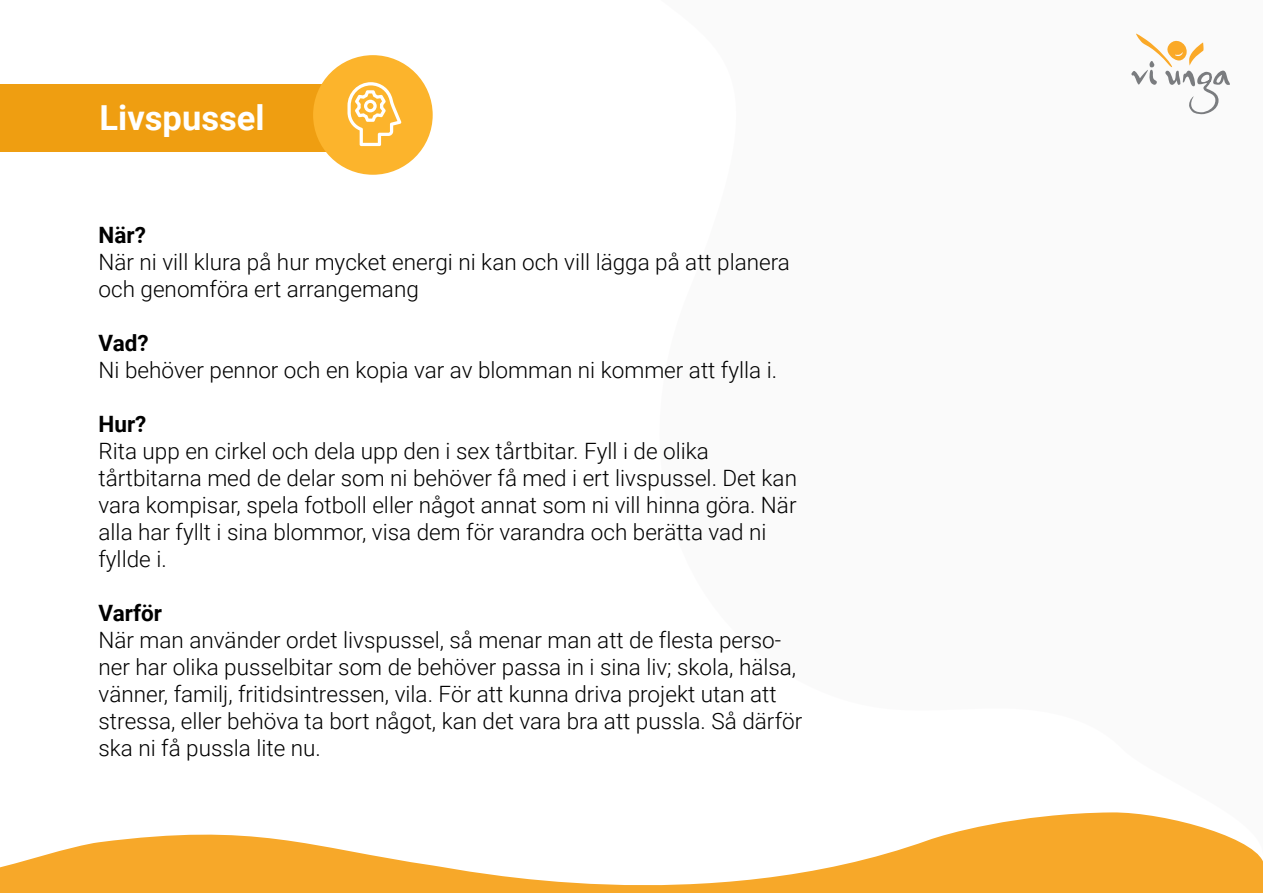
<style>
.page{position:relative;width:1263px;height:893px;background:#fff}
.page>*{position:absolute;margin:0;border:0;box-sizing:border-box;transform-origin:0 0}
.t1{font:700 34.5px "Roboto";color:#fff}
.t2{font:300 22.5px/27px "Roboto";color:#000}
.t3{font:700 22.5px "Roboto";color:#000}
</style>
<div class="page">
<div style="left:0;top:85px;width:339px;height:67px;background:#ef9e11"></div>
<svg style="left:1131px;top:34px;width:99px;height:80px"></svg>
<div style="left:313px;top:55px;width:120px;height:120px;background:#fcb42c;border-radius:50%"></div>
<svg style="left:0;top:812px;width:1263px;height:81px;fill:#f7a829"></svg>
<svg style="left:347px;top:82px;width:54px;height:64px"></svg>
<h1 class="t1" style="left:100px;top:94px;width:166px">Livspussel</h1>
<p class="t3" style="left:99px;top:219px;width:49px">När?</p>
<p class="t2" style="left:99px;top:247px;width:693px">När ni vill klura på hur mycket energi ni kan och vill lägga på att planera och genomföra ert arrangemang</p>
<p class="t3" style="left:99px;top:327px;width:52px">Vad?</p>
<p class="t2" style="left:99px;top:355px;width:680px">Ni behöver pennor och en kopia var av blomman ni kommer att fylla i.</p>
<p class="t3" style="left:99px;top:408px;width:49px">Hur?</p>
<p class="t2" style="left:99px;top:436px;width:700px">Rita upp en cirkel och dela upp den i sex tårtbitar. Fyll i de olika tårtbitarna med de delar som ni behöver få med i ert livspussel. Det kan vara kompisar, spela fotboll eller något annat som ni vill hinna göra. När alla har fyllt i sina blommor, visa dem för varandra och berätta vad ni fyllde i.</p>
<p class="t3" style="left:99px;top:597px;width:65px">Varför</p>
<p class="t2" style="left:99px;top:625px;width:705px">När man använder ordet livspussel, så menar man att de flesta perso&shy;ner har olika pusselbitar som de behöver passa in i sina liv; skola, hälsa, vänner, familj, fritidsintressen, vila. För att kunna driva projekt utan att stressa, eller behöva ta bort något, kan det vara bra att pussla. Så därför ska ni få pussla lite nu.</p>
</div>
